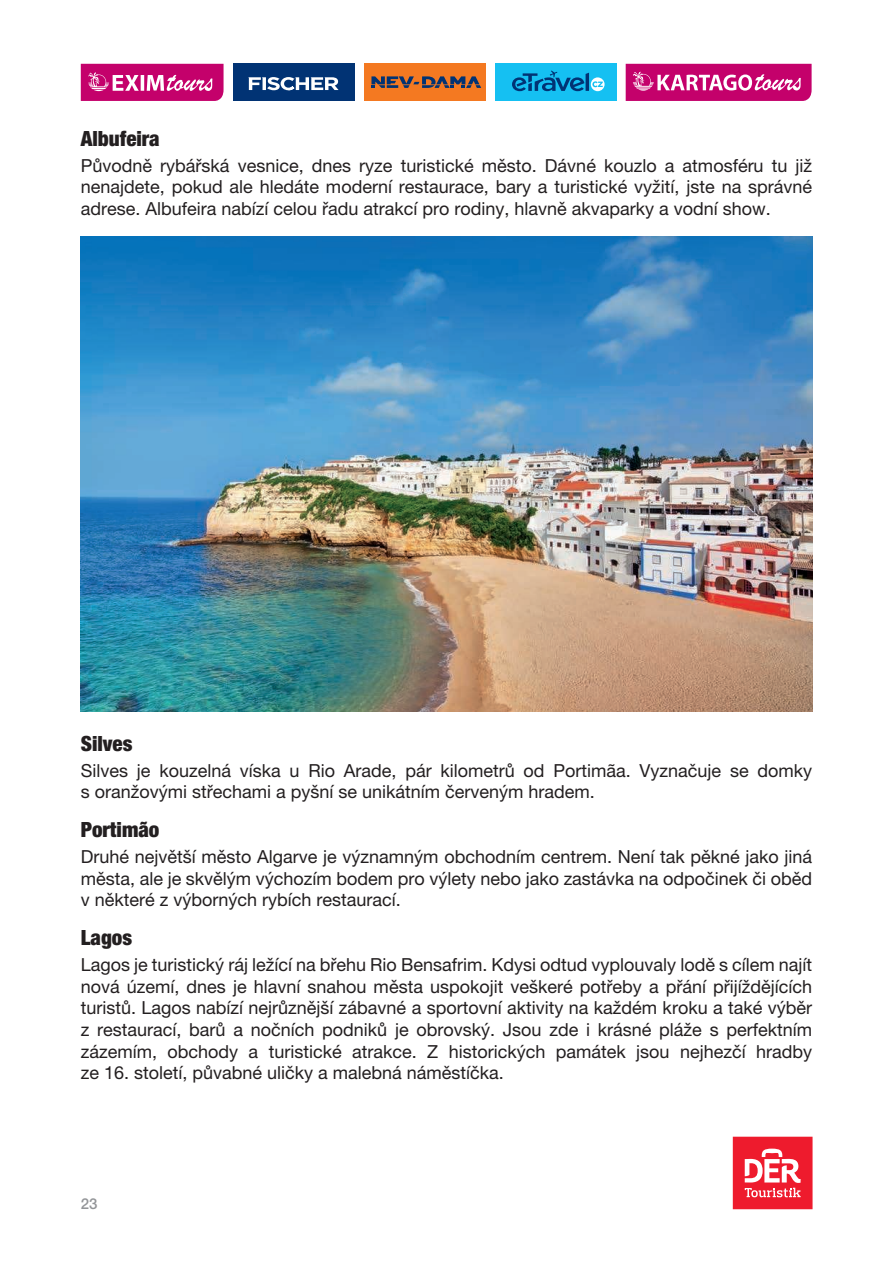
<style>
.page{position:relative;width:893px;height:1263px;background:#fff}
.page>*{position:absolute;margin:0;border:0;box-sizing:border-box;transform-origin:0 0}
.t1{font:900 condensed 21px "Helvetica Neue CE";color:#231f20}
.t2{font:18px/21.6px "Helvetica Neue CE";color:#231f20;text-align:justify}
.t3{font:500 15px "Helvetica Neue CE";color:#939598}
</style>
<div class="page">
<div style="left:233px;top:64px;width:121px;height:37px;background:#013374"></div>
<svg style="left:248px;top:77px;width:91px;height:13px"></svg>
<div style="left:364px;top:64px;width:121px;height:37px;background:#f47921"></div>
<svg style="left:371px;top:76px;width:110px;height:12px"></svg>
<div style="left:495px;top:64px;width:121px;height:37px;background:#15c0f2"></div>
<svg style="left:512px;top:71px;width:93px;height:20px"></svg>
<svg style="left:81px;top:64px;width:143px;height:37px;background:#cd2b83"></svg>
<svg style="left:626px;top:64px;width:186px;height:37px;background:#ce2c84"></svg>
<div style="left:733px;top:1137px;width:79px;height:72px;background:#ee1b2d"></div>
<svg style="left:745px;top:1148px;width:56px;height:49px"></svg>
<img style="left:81px;top:237px;width:731px;height:475px">
<p class="t1" style="left:81px;top:126px;width:80px">Albufeira</p>
<p class="t2" style="left:81px;top:155px;width:733px">Původně rybářská vesnice, dnes ryze turistické město. Dávné kouzlo a atmosféru tu již nenajdete, pokud ale hledáte moderní restaurace, bary a turistické vyžití, jste na správné adrese. Albufeira nabízí celou řadu atrakcí pro rodiny, hlavně akvaparky a vodní show.</p>
<p class="t1" style="left:81px;top:731px;width:53px">Silves</p>
<p class="t2" style="left:81px;top:759px;width:733px">Silves je kouzelná víska u Rio Arade, pár kilometrů od Portimãa. Vyznačuje se domky s oranžovými střechami a pyšní se unikátním červeným hradem.</p>
<p class="t1" style="left:81px;top:817px;width:80px">Portimão</p>
<p class="t2" style="left:81px;top:846px;width:733px">Druhé největší město Algarve je významným obchodním centrem. Není tak pěkné jako jiná města, ale je skvělým výchozím bodem pro výlety nebo jako zastávka na odpočinek či oběd v některé z výborných rybích restaurací.</p>
<p class="t1" style="left:81px;top:925px;width:53px">Lagos</p>
<p class="t2" style="left:81px;top:954px;width:733px">Lagos je turistický ráj ležící na břehu Rio Bensafrim. Kdysi odtud vyplouvaly lodě s cílem najít nová území, dnes je hlavní snahou města uspokojit veškeré potřeby a přání přijíždějících turistů. Lagos nabízí nejrůznější zábavné a sportovní aktivity na každém kroku a také výběr z restaurací, barů a nočních podniků je obrovský. Jsou zde i krásné pláže s perfektním zázemím, obchody a turistické atrakce. Z historických památek jsou nejhezčí hradby ze 16. století, půvabné uličky a malebná náměstíčka.</p>
<p class="t3" style="left:81px;top:1194px;width:18px">23</p>
</div>
